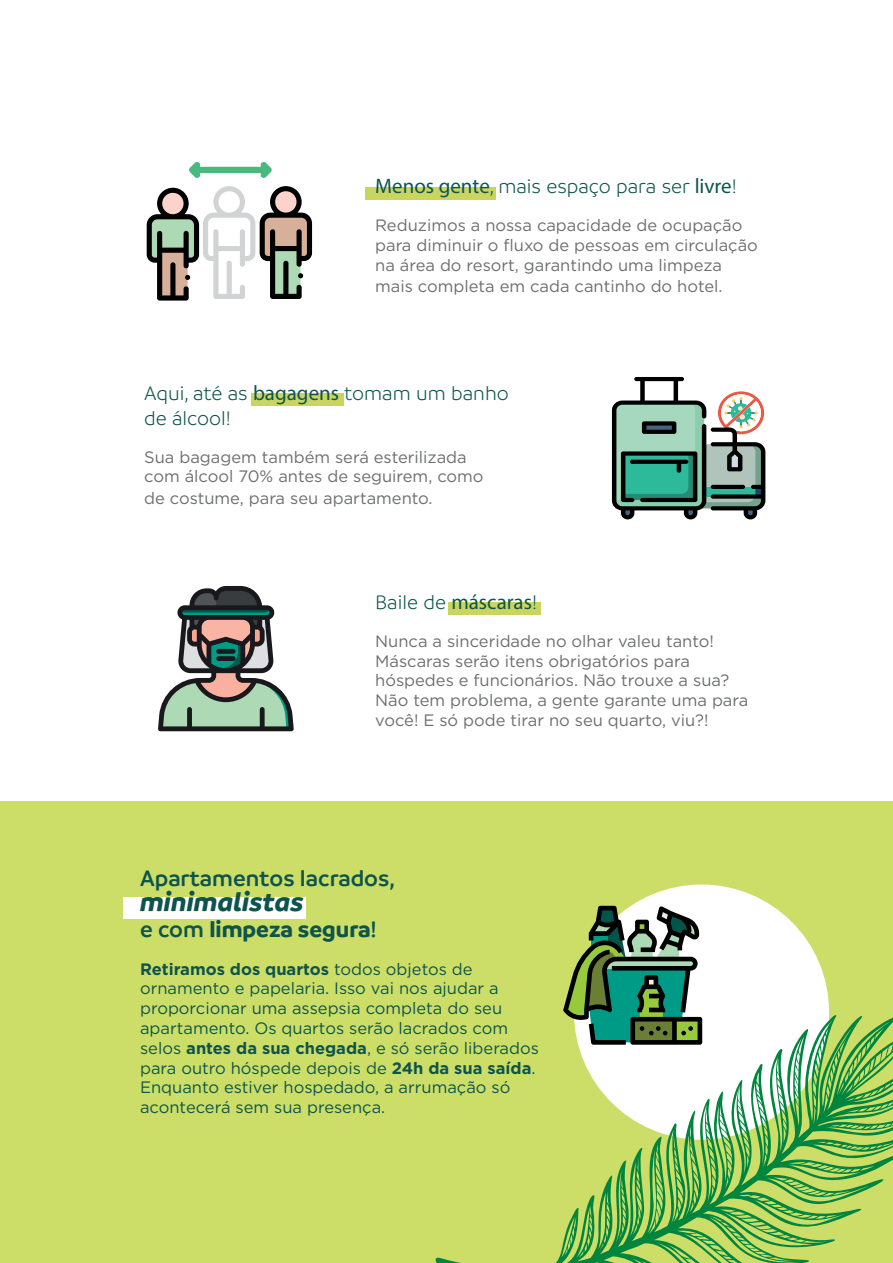
<style>
.page{position:relative;width:893px;height:1263px;background:#fff}
.page>*{position:absolute;margin:0;border:0;box-sizing:border-box;transform-origin:0 0}
.t1{font:italic 700 28.5px "Branding";color:#0d554c}
.t2{font:600 24px "Branding";color:#0d554c}
.t3{font:700 24px "Branding";color:#0d554c}
.t4{font:300 21px/25.2px "Branding";color:#0d554c}
.t5{font:16.5px/19.8px "Gotham";color:#6d6e71}
.t6{font:16.5px/19.8px "Gotham";color:#0d554c}
.s1{font-family:"Myriad Pro";font-weight:400}
.s2{font-weight:600}
.s3{font-weight:700}
</style>
<div class="page">
<div style="left:366px;top:187px;width:130px;height:13px;background:#cad560"></div>
<div style="left:251px;top:393px;width:93px;height:12px;background:#cad560"></div>
<div style="left:448px;top:602px;width:93px;height:13px;background:#cad560"></div>
<div style="left:0;top:801px;width:893px;height:462px;background:#cdde68"></div>
<div style="left:574px;top:884px;width:255px;height:256px;background:#fff;border-radius:50%"></div>
<div style="left:123px;top:897px;width:183px;height:21px;background:#fff"></div>
<svg style="left:189px;top:162px;width:83px;height:16px"></svg>
<svg style="left:147px;top:186px;width:165px;height:115px"></svg>
<svg style="left:612px;top:377px;width:153px;height:142px"></svg>
<hr style="left:711px;top:485px;width:34px;height:4px;background:#000;border-radius:2px">
<svg style="left:158px;top:586px;width:136px;height:145px"></svg>
<div style="left:216px;top:649px;width:20px;height:5px;background:#19181c;border-radius:2px"></div>
<div style="left:216px;top:656px;width:20px;height:5px;background:#19181c;border-radius:2px"></div>
<svg style="left:563px;top:906px;width:137px;height:102px"></svg>
<svg style="left:435px;top:1008px;width:458px;height:255px"></svg>
<p class="t4" style="left:375px;top:174px;width:363px"><span class="s1">Menos gente</span>, mais espaço para ser <span class="s1">livre</span>!</p>
<p class="t5" style="left:375px;top:215px;width:384px">Reduzimos a nossa capacidade de ocupação para diminuir o fluxo de pessoas em circulação na área do resort, garantindo uma limpeza</p>
<p class="t5" style="left:375px;top:276px;width:349px">mais completa em cada cantinho do hotel.</p>
<p class="t4" style="left:144px;top:380px;width:366px">Aqui, até as <span class="s1">bagagens</span> tomam um banho de álcool!</p>
<p class="t5" style="left:144px;top:446px;width:341px">Sua bagagem também será esterilizada com álcool 70% antes de seguirem, como</p>
<p class="t5" style="left:144px;top:488px;width:290px">de costume, para seu apartamento.</p>
<p class="t4" style="left:375px;top:590px;width:163px">Baile de <span class="s1">máscaras</span>!</p>
<p class="t5" style="left:375px;top:631px;width:375px">Nunca a sinceridade no olhar valeu tanto!<br>Máscaras serão itens obrigatórios para hóspedes e funcionários. Não trouxe a sua?<br>Não tem problema, a gente garante uma para você! E só pode tirar no seu quarto, viu?!</p>
<h2 class="t2" style="left:140px;top:865px;width:256px">Apartamentos lacrados,</h2>
<h1 class="t1" style="left:140px;top:886px;width:165px">minimalistas</h1>
<h2 class="t3" style="left:140px;top:915px;width:238px"><span class="s2">e com</span> limpeza segura<span class="s2">!</span></h2>
<p class="t6" style="left:140px;top:958px;width:400px"><span class="s3">Retiramos dos quartos</span> todos objetos de ornamento e papelaria. Isso vai nos ajudar a proporcionar uma assepsia completa do seu apartamento. Os quartos serão lacrados com selos <span class="s3">antes da sua chegada</span>, e só serão liberados para outro hóspede depois de <span class="s3">24h da sua saída</span>.<br>Enquanto estiver hospedado, a arrumação só acontecerá sem sua presença.</p>
</div>
